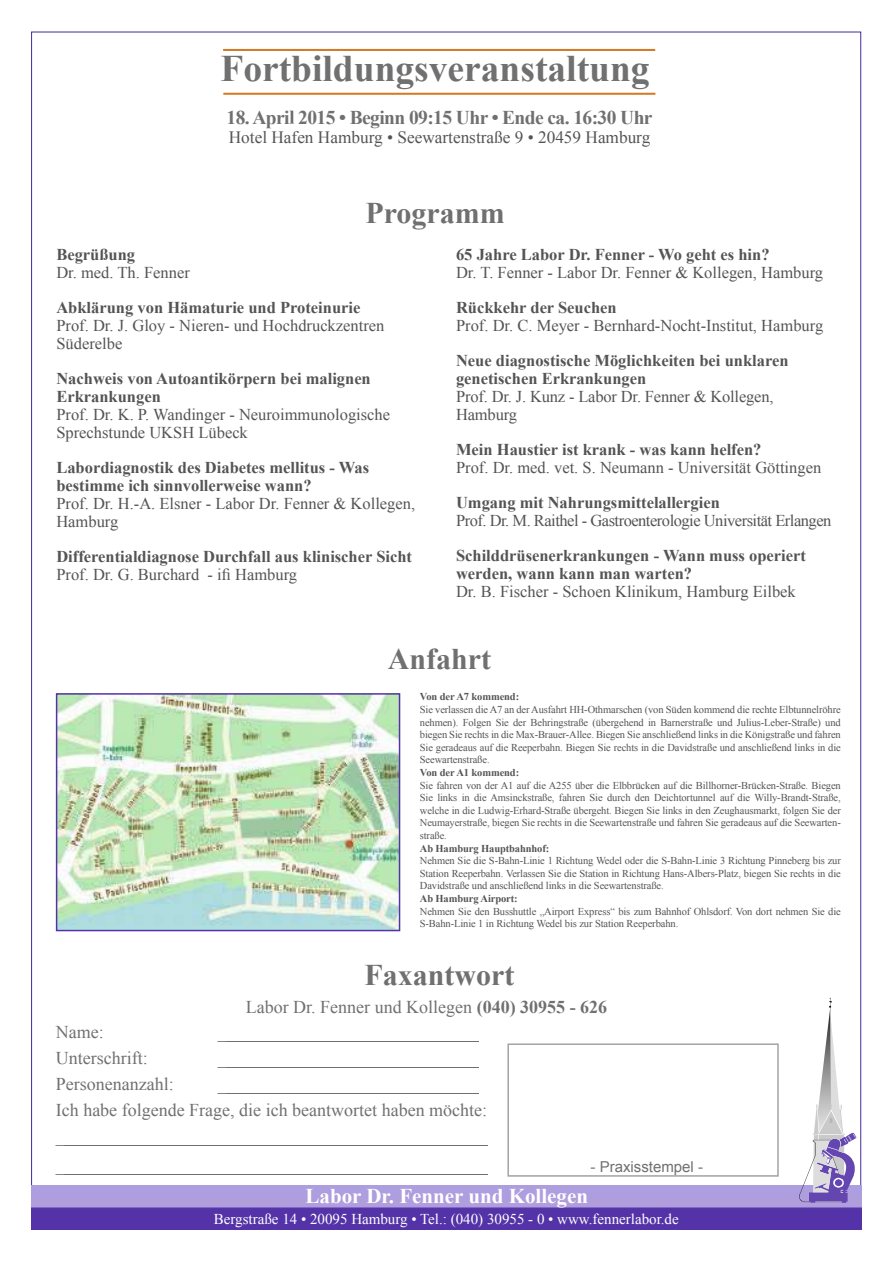
<style>
.page{position:relative;width:893px;height:1263px;background:#fff}
.page>*{position:absolute;margin:0;border:0;box-sizing:border-box;transform-origin:0 0}
.t1{font:700 37.5px "Times New Roman";color:#707070}
.t2{font:700 30px "Times New Roman";color:#707070}
.t3{font:700 21px "Times New Roman";color:#fff}
.t4{font:700 19.5px "Times New Roman";letter-spacing:-.03em;color:#707070}
.t5{font:18px/25.8px "Times New Roman";color:#707070}
.t6{font:17.25px "Times New Roman";color:#555454}
.t7{font:700 16.5px/18px "Times New Roman";color:#555454}
.t8{font:16.5px/18px "Times New Roman";color:#555454}
.t9{font:16.5px "Times New Roman";letter-spacing:-.03em;color:#555454}
.t10{font:15px "Times New Roman";color:#fff}
.t11{font:15px "Arial";color:#707070}
.t12{font:10.5px/12.6px "Times New Roman";letter-spacing:-.01em;color:#555454;text-align:justify}
.t13{font:700 10.5px "Times New Roman";letter-spacing:-.01em;color:#555454}
.s1{font-weight:700}
</style>
<div class="page">
<img style="left:32px;top:1185px;width:829px;height:44px">
<svg style="left:799px;top:998px;width:57px;height:205px"></svg>
<svg style="left:290px;top:111px;width:4px;height:13px"></svg>
<hr style="left:223px;top:49px;width:432px;height:2px;background:#d37a27">
<hr style="left:223px;top:92px;width:432px;height:3px;background:#d37a27">
<img style="left:59px;top:696px;width:338px;height:232px">
<div style="left:56px;top:693px;width:344px;height:238px;border:2px solid #5433a7"></div>
<svg style="left:227px;top:1041px;width:252px;height:1px"></svg>
<svg style="left:227px;top:1067px;width:252px;height:1px"></svg>
<svg style="left:227px;top:1093px;width:252px;height:1px"></svg>
<svg style="left:65px;top:1145px;width:423px;height:1px"></svg>
<svg style="left:65px;top:1174px;width:423px;height:1px"></svg>
<div style="left:507px;top:1043px;width:272px;height:134px;border:2px solid #a3a3a3"></div>
<h1 class="t1" style="left:220px;top:43px;width:431px">Fortbildungsveranstaltung</h1>
<h3 class="t4" style="left:227px;top:104px;width:427px">18. Apri 2015 • Beginn 09:15 Uhr • Ende ca. 16:30 Uhr</h3>
<h3 class="t6" style="left:229px;top:125px;width:423px">Hotel Hafen Hamburg • Seewartenstraße 9 • 20459 Hamburg</h3>
<h2 class="t2" style="left:365px;top:193px;width:141px">Programm</h2>
<h3 class="t7" style="left:56px;top:245px;width:80px">Begrüßung</h3>
<h3 class="t8" style="left:56px;top:263px;width:135px">Dr. med. Th. Fenner</h3>
<h3 class="t7" style="left:56px;top:298px;width:305px">Abklärung von Hämaturie und Proteinurie</h3>
<h3 class="t8" style="left:56px;top:316px;width:330px">Prof. Dr. J. Gloy - Nieren- und Hochdruckzentren<br>Süderelbe</h3>
<h3 class="t7" style="left:56px;top:369px;width:316px">Nachweis von Autoantikörpern bei malignen<br>Erkrankungen</h3>
<h3 class="t8" style="left:56px;top:405px;width:335px">Prof. Dr. K. P. Wandinger - Neuroimmunologische<br>Sprechstunde UKSH Lübeck</h3>
<h3 class="t7" style="left:56px;top:458px;width:314px">Labordiagnostik des Diabetes mellitus - Was bestimme ich sinnvollerweise wann?</h3>
<h3 class="t8" style="left:56px;top:494px;width:360px">Prof. Dr. H.-A. Elsner - Labor Dr. Fenner &amp; Kollegen,<br>Hamburg</h3>
<h3 class="t7" style="left:56px;top:547px;width:357px">Differentialdiagnose Durchfall aus klinischer Sicht</h3>
<h3 class="t8" style="left:56px;top:565px;width:242px">Prof. Dr. G. Burchard - ifi Hamburg</h3>
<h3 class="t7" style="left:456px;top:245px;width:315px">65 Jahre Labor Dr. Fenner - Wo geht es hin?</h3>
<h3 class="t8" style="left:456px;top:263px;width:369px">Dr. T. Fenner - Labor Dr. Fenner &amp; Kollegen, Hamburg</h3>
<h3 class="t7" style="left:456px;top:298px;width:162px">Rückkehr der Seuchen</h3>
<h3 class="t8" style="left:456px;top:316px;width:369px">Prof. Dr. C. Meyer - Bernhard-Nocht-Institut, Hamburg</h3>
<h3 class="t7" style="left:456px;top:351px;width:334px">Neue diagnostische Möglichkeiten bei unklaren genetischen Erkrankungen</h3>
<h3 class="t8" style="left:456px;top:387px;width:319px">Prof. Dr. J. Kunz - Labor Dr. Fenner &amp; Kollegen,<br>Hamburg</h3>
<h3 class="t7" style="left:456px;top:440px;width:307px">Mein Haustier ist krank - was kann helfen?</h3>
<h3 class="t8" style="left:456px;top:458px;width:367px">Prof. Dr. med. vet. S. Neumann - Universität Göttingen</h3>
<h3 class="t7" style="left:456px;top:493px;width:265px">Umgang mit Nahrungsmittelallergien</h3>
<h3 class="t9" style="left:456px;top:509px;width:377px">Prof. Dr. M. Raithel - Gastroenterologie Universität Erlangen</h3>
<h3 class="t7" style="left:456px;top:546px;width:351px">Schilddrüsenerkrankungen - Wann muss operiert werden, wann kann man warten?</h3>
<h3 class="t8" style="left:456px;top:582px;width:341px">Dr. B. Fischer - Schoen Klinikum, Hamburg Eilbek</h3>
<h2 class="t2" style="left:388px;top:638px;width:105px">Anfahrt</h2>
<p class="t13" style="left:420px;top:690px;width:101px">Von der A7 kommend:</p>
<p class="t12" style="left:420px;top:703px;width:422px">Sie verlassen die A7 an der Ausfahrt HH-Othmarschen (von Süden kommend die rechte Elbtunnelröhre nehmen). Folgen Sie der Behringstraße (übergehend in Barnerstraße und Julius-Leber-Straße) und biegen Sie rechts in die Max-Brauer-Allee. Biegen Sie anschließend links in die Königstraße und fahren Sie geradeaus auf die Reeperbahn. Biegen Sie rechts in die Davidstraße und anschließend links in die Seewartenstraße.</p>
<p class="t13" style="left:420px;top:765px;width:101px">Von der A1 kommend:</p>
<p class="t12" style="left:420px;top:779px;width:422px">Sie fahren von der A1 auf die A255 über die Elbbrücken auf die Billhorner-Brücken-Straße. Biegen Sie links in die Amsinckstraße, fahren Sie durch den Deichtortunnel auf die Willy-Brandt-Straße, welche in die Ludwig-Erhard-Straße übergeht. Biegen Sie links in den Zeughausmarkt, folgen Sie der Neumayerstraße, biegen Sie rechts in die Seewartenstraße und fahren Sie geradeaus auf die Seewarten&shy;straße.</p>
<p class="t13" style="left:420px;top:841px;width:131px">Ab Hamburg Hauptbahnhof:</p>
<p class="t12" style="left:420px;top:854px;width:422px">Nehmen Sie die S-Bahn-Linie 1 Richtung Wedel oder die S-Bahn-Linie 3 Richtung Pinneberg bis zur Station Reeperbahn. Verlassen Sie die Station in Richtung Hans-Albers-Platz, biegen Sie rechts in die Davidstraße und anschließend links in die Seewartenstraße.</p>
<p class="t13" style="left:420px;top:891px;width:99px">Ab Hamburg Airport:</p>
<p class="t12" style="left:420px;top:905px;width:422px">Nehmen Sie den Busshuttle „Airport Express“ bis zum Bahnhof Ohlsdorf. Von dort nehmen Sie die<br>S-Bahn-Linie 1 in Richtung Wedel bis zur Station Reeperbahn.</p>
<h2 class="t2" style="left:365px;top:954px;width:151px">Faxantwort</h2>
<h3 class="t5" style="left:56px;top:1019px;width:49px">Name:</h3>
<h3 class="t5" style="left:56px;top:1045px;width:93px">Unterschrift:</h3>
<h3 class="t5" style="left:218px;top:1019px;width:10px">_</h3>
<h3 class="t5" style="left:218px;top:1045px;width:10px">_</h3>
<h3 class="t5" style="left:246px;top:993px;width:363px">Labor Dr. Fenner und Kollegen <span class="s1">(040) 30955 - 626</span></h3>
<h3 class="t5" style="left:56px;top:1071px;width:119px">Personenanzahl:</h3>
<h3 class="t5" style="left:56px;top:1071px;width:433px;text-indent:162px">_<br>Ich habe folgende Frage, die ich beantwortet haben möchte: _</h3>
<h3 class="t5" style="left:56px;top:1152px;width:10px">_</h3>
<h3 class="t11" style="left:591px;top:1157px;width:114px">- Praxisstempel -</h3>
<h3 class="t3" style="left:306px;top:1181px;width:284px">Labor Dr. Fenner und Kollegen</h3>
<h3 class="t10" style="left:214px;top:1209px;width:466px">Bergstraße 14 • 20095 Hamburg • Tel.: (040) 30955 - 0 • www.fennerlabor.de</h3>
</div>
